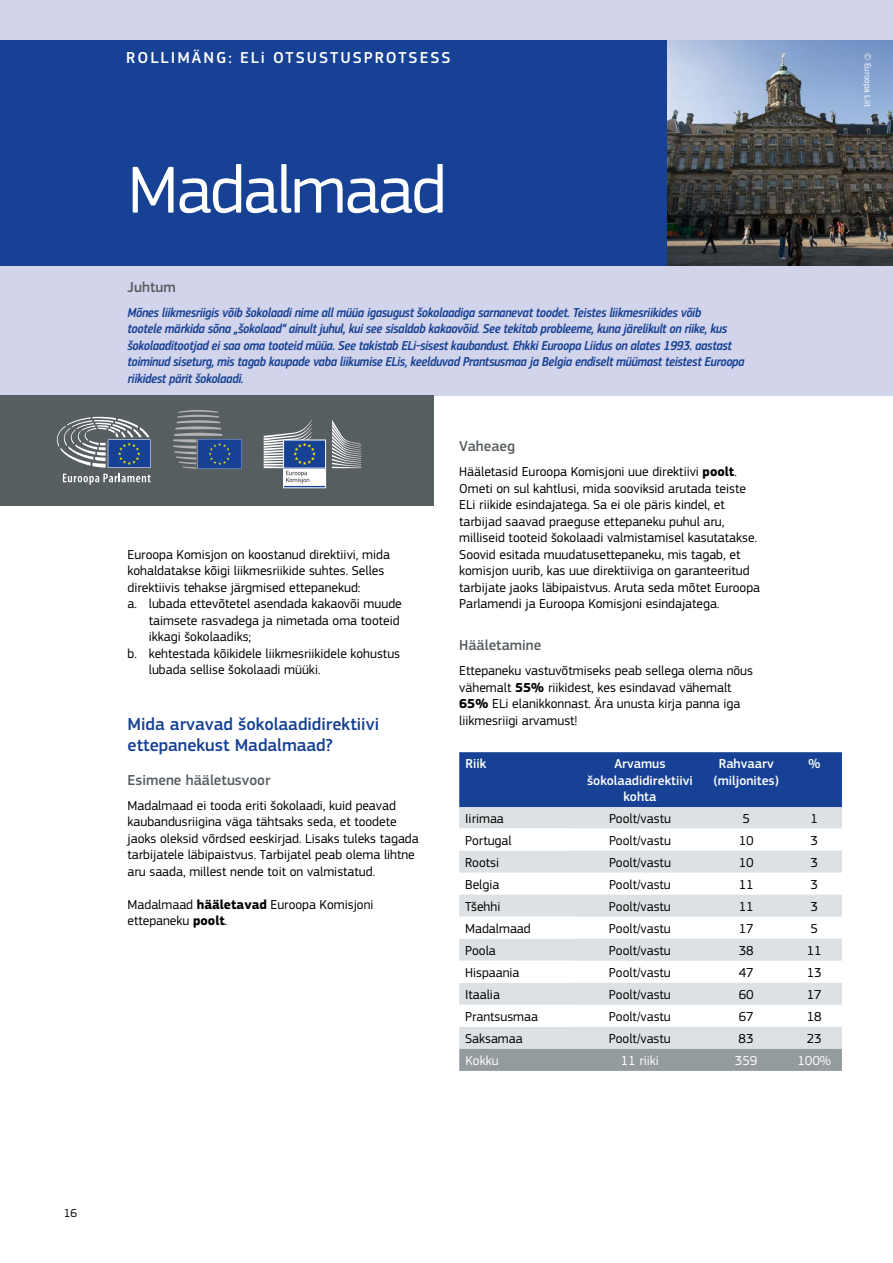
<style>
.page{position:relative;width:893px;height:1263px;background:#fff}
.page>*{position:absolute;margin:0;border:0;box-sizing:border-box;transform-origin:0 0}
.title_1_neg{font:69px "EC Square Sans Pro";letter-spacing:-.03em;color:#fff}
.title_2{font:500 18px/21.6px "EC Square Sans Pro";color:#164194}
.t1{font:500 16.5px "EC Square Sans Pro";letter-spacing:.12em;color:#fff}
.title_3{font:500 15px "EC Square Sans Pro";color:#575e62}
.text{font:13.5px/16.5px "EC Square Sans Pro";color:#000}
.intro{font:13.5px/16.5px "EC Square Sans Cond Pro Medium Itali";letter-spacing:-.01em;color:#164194}
.text_center{font:13.5px "EC Square Sans Pro";color:#000}
.cabecera_center{font:500 13.5px/16.5px "EC Square Sans Pro";color:#fff;text-align:center}
.total_center{font:13.5px "EC Square Sans Pro";color:#fff}
.total{font:13.5px "EC Square Sans Pro";color:#fff}
.cabecera_right{font:500 13.5px "EC Square Sans Pro";color:#fff}
.t2{font:12px "EC Square Sans Pro";color:#000}
.t3{font:9px "EC Square Sans Pro";color:#fff}
.s1{font-weight:700}
</style>
<div class="page">
<div style="left:0;top:0;width:893px;height:395px;background:#d2d4ec"></div>
<div style="left:0;top:40px;width:893px;height:226px;background:#164194"></div>
<div style="left:0;top:395px;width:434px;height:111px;background:#575e62"></div>
<div style="left:284px;top:467px;width:42px;height:19px;background:#fff"></div>
<div style="left:283px;top:467px;width:43px;height:19px;border:1px solid #fff"></div>
<div style="left:283px;top:485px;width:43px;height:3px;border:1px solid #fff"></div>
<svg style="left:332px;top:420px;width:29px;height:48px"></svg>
<div style="left:284px;top:440px;width:42px;height:28px;background:#164194"></div>
<div style="left:283px;top:440px;width:43px;height:28px;border:1px solid #fff"></div>
<svg style="left:264px;top:420px;width:52px;height:64px"></svg>
<svg style="left:56px;top:416px;width:95px;height:69px"></svg>
<svg style="left:173px;top:410px;width:69px;height:59px"></svg>
<div style="left:459px;top:752px;width:383px;height:55px;background:#164194"></div>
<svg style="left:459px;top:807px;width:383px;height:242px;fill:#dee1e3"></svg>
<svg style="left:459px;top:828px;width:115px;height:199px"></svg>
<div style="left:459px;top:1049px;width:383px;height:22px;background:#939b9f"></div>
<img style="left:668px;top:40px;width:225px;height:226px">
<p class="t1" style="left:126px;top:48px;width:326px">ROLLIMÄNG: ELi OTSUSTUSPROTSESS</p>
<h1 class="title_1_neg" style="left:128px;top:150px;width:320px">Madalmaad</h1>
<p class="title_3" style="left:128px;top:278px;width:50px">Juhtum</p>
<p class="intro" style="left:128px;top:304px;width:618px">Mõnes liikmesriigis võib šokolaadi nime all müüa igasugust šokolaadiga sarnanevat toodet. Teistes liikmesriikides võib<br>tootele märkida sõna „šokolaad“ ainult juhul, kui see sisaldab kakaovõid. See tekitab probleeme, kuna järelikult on riike, kus šokolaaditootjad ei saa oma tooteid müüa. See takistab ELi-sisest kaubandust. Ehkki Euroopa Liidus on alates 1993. aastast toiminud siseturg, mis tagab kaupade vaba liikumise ELis, keelduvad Prantsusmaa ja Belgia endiselt müümast teistest Euroopa riikidest pärit šokolaadi.</p>
<p class="text" style="left:128px;top:546px;width:264px">Euroopa Komisjon on koostanud direktiivi, mida kohaldatakse kõigi liikmesriikide suhtes. Selles direktiivis tehakse järgmised ettepanekud:</p>
<p class="text" style="left:149px;top:596px;width:255px;text-indent:-21px">a. lubada ettevõtetel asendada kakaovõi muude taimsete rasvadega ja nimetada oma tooteid ikkagi šokolaadiks;</p>
<p class="text" style="left:149px;top:645px;width:253px;text-indent:-21px">b. kehtestada kõikidele liikmesriikidele kohustus lubada sellise šokolaadi müüki.</p>
<h2 class="title_2" style="left:128px;top:713px;width:253px">Mida arvavad šokolaadidirektiivi ettepanekust Madalmaad?</h2>
<p class="title_3" style="left:128px;top:771px;width:144px">Esimene hääletusvoor</p>
<p class="text" style="left:128px;top:797px;width:293px">Madalmaad ei tooda eriti šokolaadi, kuid peavad kaubandusriigina väga tähtsaks seda, et toodete jaoks oleksid võrdsed eeskirjad. Lisaks tuleks tagada tarbijatele läbipaistvus. Tarbijatel peab olema lihtne aru saada, millest nende toit on valmistatud.</p>
<p class="text" style="left:128px;top:896px;width:247px">Madalmaad <span class="s1">hääletavad</span> Euroopa Komisjoni ettepaneku <span class="s1">poolt</span>.</p>
<p class="title_3" style="left:459px;top:438px;width:57px">Vaheaeg</p>
<p class="text" style="left:459px;top:464px;width:302px">Hääletasid Euroopa Komisjoni uue direktiivi <span class="s1">poolt</span>.<br>Ometi on sul kahtlusi, mida sooviksid arutada teiste ELi riikide esindajatega. Sa ei ole päris kindel, et tarbijad saavad praeguse ettepaneku puhul aru, milliseid tooteid šokolaadi valmistamisel kasutatakse.<br>Soovid esitada muudatusettepaneku, mis tagab, et komisjon uurib, kas uue direktiiviga on garanteeritud tarbijate jaoks läbipaistvus. Aruta seda mõtet Euroopa Parlamendi ja Euroopa Komisjoni esindajatega.</p>
<p class="title_3" style="left:459px;top:637px;width:84px">Hääletamine</p>
<p class="text" style="left:459px;top:663px;width:295px">Ettepaneku vastuvõtmiseks peab sellega olema nõus vähemalt <span class="s1">55%</span> riikidest, kes esindavad vähemalt <span class="s1">65%</span> ELi elanikkonnast. Ära unusta kirja panna iga liikmesriigi arvamust!</p>
<p class="cabecera_right" style="left:466px;top:756px;width:22px">Riik</p>
<p class="cabecera_center" style="left:587px;top:756px;width:107px">Arvamus šokolaadidirektiivi kohta</p>
<p class="cabecera_center" style="left:714px;top:756px;width:67px">Rahvaarv (miljonites)</p>
<p class="cabecera_center" style="left:808px;top:756px;width:13px">%</p>
<p class="text" style="left:465px;top:810px;width:40px">Iirimaa</p>
<p class="text_center" style="left:609px;top:810px;width:63px">Poolt/vastu</p>
<p class="text_center" style="left:742px;top:810px;width:9px">5</p>
<p class="text_center" style="left:811px;top:810px;width:9px">1</p>
<p class="text" style="left:465px;top:832px;width:48px">Portugal</p>
<p class="text_center" style="left:609px;top:832px;width:63px">Poolt/vastu</p>
<p class="text_center" style="left:739px;top:832px;width:17px">10</p>
<p class="text_center" style="left:810px;top:832px;width:9px">3</p>
<p class="text" style="left:465px;top:854px;width:35px">Rootsi</p>
<p class="text_center" style="left:609px;top:854px;width:63px">Poolt/vastu</p>
<p class="text_center" style="left:739px;top:854px;width:17px">10</p>
<p class="text_center" style="left:810px;top:854px;width:9px">3</p>
<p class="text" style="left:465px;top:876px;width:36px">Belgia</p>
<p class="text_center" style="left:609px;top:876px;width:63px">Poolt/vastu</p>
<p class="text_center" style="left:739px;top:876px;width:17px">11</p>
<p class="text_center" style="left:810px;top:876px;width:9px">3</p>
<p class="text" style="left:465px;top:898px;width:37px">Tšehhi</p>
<p class="text_center" style="left:609px;top:898px;width:63px">Poolt/vastu</p>
<p class="text_center" style="left:739px;top:898px;width:17px">11</p>
<p class="text_center" style="left:810px;top:898px;width:9px">3</p>
<p class="text" style="left:465px;top:920px;width:67px">Madalmaad</p>
<p class="text_center" style="left:609px;top:920px;width:63px">Poolt/vastu</p>
<p class="text_center" style="left:739px;top:920px;width:17px">17</p>
<p class="text_center" style="left:810px;top:920px;width:9px">5</p>
<p class="text" style="left:465px;top:942px;width:32px">Poola</p>
<p class="text_center" style="left:609px;top:942px;width:63px">Poolt/vastu</p>
<p class="text_center" style="left:739px;top:942px;width:17px">38</p>
<p class="text_center" style="left:807px;top:942px;width:17px">11</p>
<p class="text" style="left:465px;top:964px;width:56px">Hispaania</p>
<p class="text_center" style="left:609px;top:964px;width:63px">Poolt/vastu</p>
<p class="text_center" style="left:739px;top:964px;width:17px">47</p>
<p class="text_center" style="left:807px;top:964px;width:17px">13</p>
<p class="text" style="left:465px;top:986px;width:36px">Itaalia</p>
<p class="text_center" style="left:609px;top:986px;width:63px">Poolt/vastu</p>
<p class="text_center" style="left:739px;top:986px;width:17px">60</p>
<p class="text_center" style="left:807px;top:986px;width:17px">17</p>
<p class="text" style="left:465px;top:1008px;width:74px">Prantsusmaa</p>
<p class="text_center" style="left:609px;top:1008px;width:63px">Poolt/vastu</p>
<p class="text_center" style="left:739px;top:1008px;width:17px">67</p>
<p class="text_center" style="left:807px;top:1008px;width:17px">18</p>
<p class="text" style="left:465px;top:1030px;width:59px">Saksamaa</p>
<p class="text_center" style="left:609px;top:1030px;width:63px">Poolt/vastu</p>
<p class="text_center" style="left:739px;top:1030px;width:17px">83</p>
<p class="text_center" style="left:807px;top:1030px;width:17px">23</p>
<p class="total" style="left:465px;top:1052px;width:35px">Kokku</p>
<p class="total_center" style="left:621px;top:1052px;width:40px">11 riiki</p>
<p class="total_center" style="left:735px;top:1052px;width:24px">359</p>
<p class="total_center" style="left:797px;top:1052px;width:35px">100%</p>
<p class="t3" style="left:873px;top:53px;width:55px;rotate:90deg">© Euroopa Liit</p>
<p class="t2" style="left:64px;top:1206px;width:15px">16</p>
</div>
